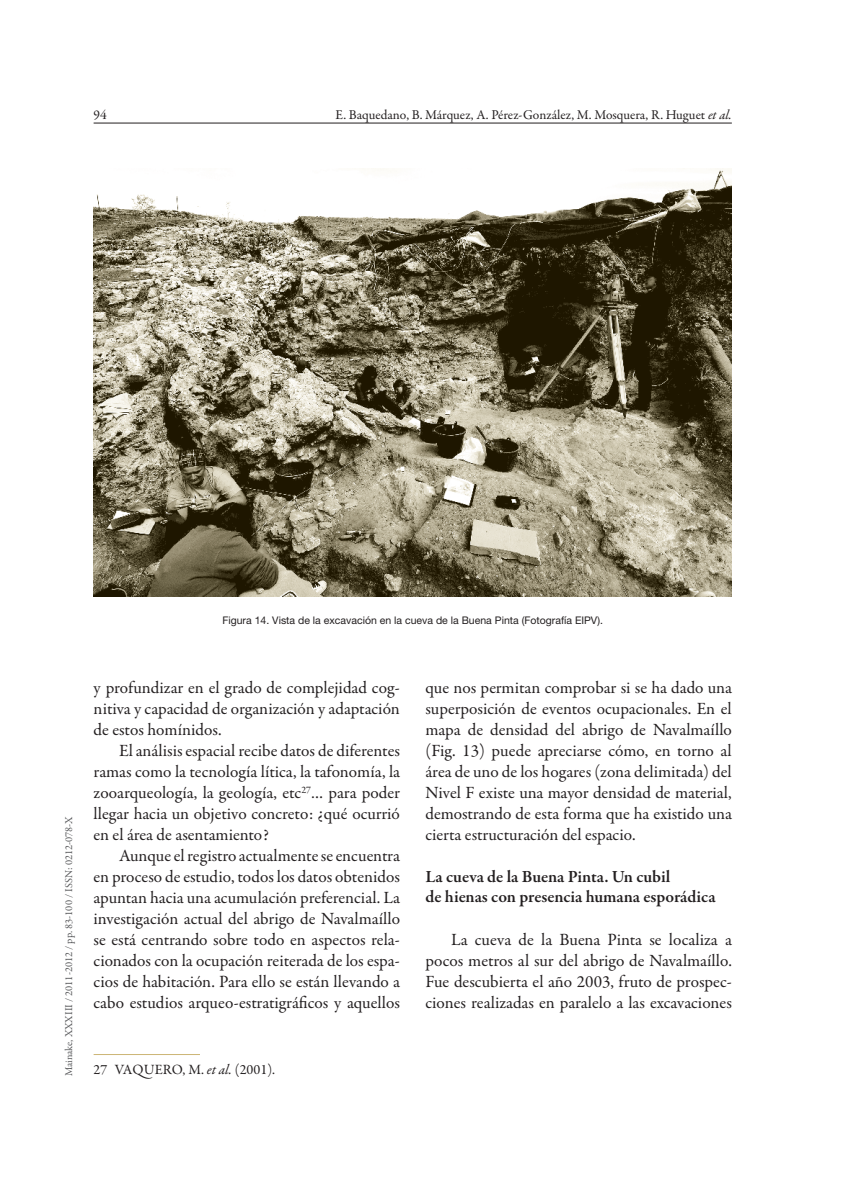
<style>
.page{position:relative;width:851px;height:1191px;background:#fff}
.page>*{position:absolute;margin:0;border:0;box-sizing:border-box;transform-origin:0 0}
.t1{font:17.25px/21px "Garamond Premr Pro";color:#231f20;text-align:justify}
.t2{font:600 17.25px/19.5px "Garamond Premr Pro";letter-spacing:-.005em;color:#231f20}
.t3{font:14.25px "Garamond Premr Pro";color:#231f20}
.t4{font:13.5px "Garamond Premr Pro";color:#231f20}
.t5{font:10.5px "Helvetica Neue LT Std";color:#231f20}
.t6{font:10.5px "Garamond Premr Pro";color:#57585a}
.s1{font-style:italic}
</style>
<div class="page">
<hr style="left:94px;top:123px;width:637px;height:1px;background:#231f20">
<hr style="left:94px;top:1054px;width:106px;height:1px;background:#ccb576">
<img style="left:94px;top:168px;width:637px;height:429px">
<p class="t4" style="left:94px;top:106px;width:15px">94</p>
<p class="t4" style="left:335px;top:106px;width:398px">E. Baquedano, B. Márquez, A. Pérez-González, M. Mosquera, R. Huguet <span class="s1">et al.</span></p>
<p class="t5" style="left:222px;top:614px;width:382px">Figura 14. Vista de la excavación en la cueva de la Buena Pinta (Fotografía EIPV).</p>
<p class="t6" style="left:62px;top:1076px;width:261px;rotate:-90deg">Mainake, XXXIII / 2011-2012 / pp. 83-100 / ISSN: 0212-078-X</p>
<p class="t1" style="left:94px;top:677px;width:308px">y profundizar en el grado de complejidad cog&shy;nitiva y capacidad de organización y adaptación de estos homínidos.</p>
<p class="t1" style="left:94px;top:740px;width:308px;text-indent:26px">El análisis espacial recibe datos de diferentes ramas como la tecnología lítica, la tafonomía, la zooarqueología, la geología, etc<sup>27</sup>… para poder llegar hacia un objetivo concreto: ¿qué ocurrió en el área de asentamiento?</p>
<p class="t1" style="left:94px;top:845px;width:308px;text-indent:26px">Aunque el registro actualmente se encuentra en proceso de estudio, todos los datos obtenidos apuntan hacia una acumulación preferencial. La investigación actual del abrigo de Navalmaíllo se está centrando sobre todo en aspectos rela&shy;cionados con la ocupación reiterada de los espa&shy;cios de habitación. Para ello se están llevando a cabo estudios arqueo-estratigráficos y aquellos</p>
<p class="t3" style="left:94px;top:1060px;width:183px">27 VAQUERO, M. <span class="s1">et al.</span> (2001).</p>
<p class="t1" style="left:425px;top:677px;width:308px">que nos permitan comprobar si se ha dado una superposición de eventos ocupacionales. En el mapa de densidad del abrigo de Navalmaíllo (Fig. 13) puede apreciarse cómo, en torno al área de uno de los hogares (zona delimitada) del Nivel F existe una mayor densidad de material, demostrando de esta forma que ha existido una cierta estructuración del espacio.</p>
<p class="t2" style="left:425px;top:867px;width:291px">La cueva de la Buena Pinta. Un cubil<br>de hienas con presencia humana esporádica</p>
<p class="t1" style="left:425px;top:929px;width:308px;text-indent:26px">La cueva de la Buena Pinta se localiza a pocos metros al sur del abrigo de Navalmaíllo.<br>Fue descubierta el año 2003, fruto de prospec&shy;ciones realizadas en paralelo a las excavaciones</p>
</div>
